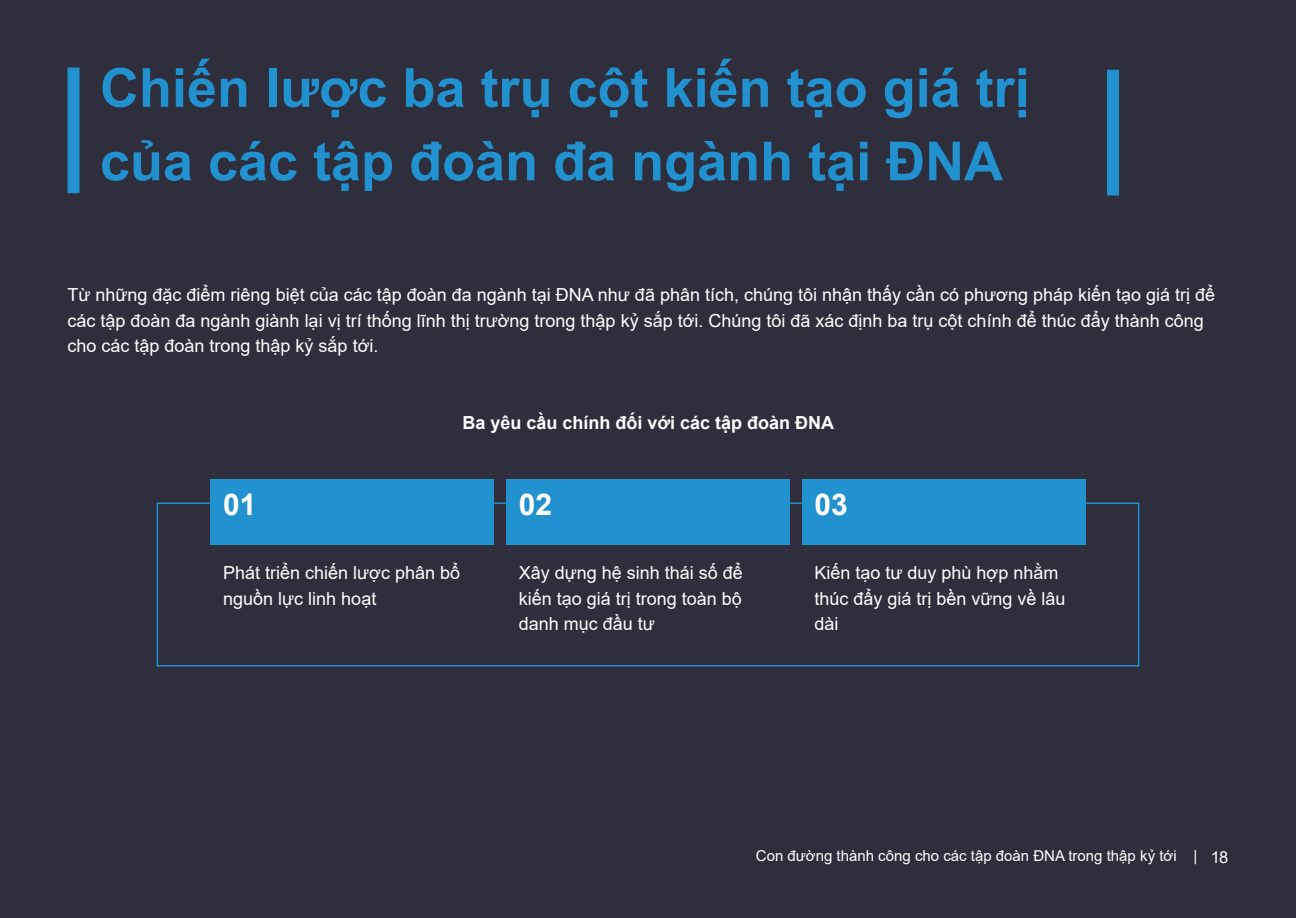
<style>
.page{position:relative;width:1296px;height:918px;background:#2e2e3c}
.page>*{position:absolute;margin:0;border:0;box-sizing:border-box;transform-origin:0 0}
.t1{font:700 54px/73.5px "Arial";color:#2291d0}
.t2{font:700 30px "Arial";color:#fff}
.t3{font:18px/25.5px "Arial";color:#fff}
.t4{font:700 18px "Arial";color:#fff}
.t5{font:15px "Arial";color:#fff}
.s1{font-size:16.5px}
</style>
<div class="page">
<div style="left:157px;top:502px;width:982px;height:165px;border:2px solid #2291d0"></div>
<div style="left:68px;top:68px;width:12px;height:125px;background:#2291d0"></div>
<div style="left:1107px;top:70px;width:12px;height:125px;background:#2291d0"></div>
<div style="left:211px;top:479px;width:283px;height:65px;background:#2291d0"></div>
<div style="left:506px;top:479px;width:284px;height:65px;background:#2291d0"></div>
<div style="left:802px;top:479px;width:283px;height:65px;background:#2291d0"></div>
<h1 class="t1" style="left:100px;top:52px;width:931px">Chiến lược ba trụ cột kiến tạo giá trị của các tập đoàn đa ngành tại ĐNA</h1>
<p class="t3" style="left:68px;top:282px;width:1149px">Từ những đặc điểm riêng biệt của các tập đoàn đa ngành tại ĐNA như đã phân tích, chúng tôi nhận thấy cần có phương pháp kiến tạo giá trị để các tập đoàn đa ngành giành lại vị trí thống lĩnh thị trường trong thập kỷ sắp tới. Chúng tôi đã xác định ba trụ cột chính để thúc đẩy thành công cho các tập đoàn trong thập kỷ sắp tới.</p>
<p class="t4" style="left:462px;top:410px;width:373px">Ba yêu cầu chính đối với các tập đoàn ĐNA</p>
<h2 class="t2" style="left:223px;top:483px;width:35px">01</h2>
<h2 class="t2" style="left:519px;top:483px;width:35px">02</h2>
<h2 class="t2" style="left:814px;top:483px;width:35px">03</h2>
<p class="t3" style="left:223px;top:560px;width:238px">Phát triển chiến lược phân bổ nguồn lực linh hoạt</p>
<p class="t3" style="left:519px;top:560px;width:226px;text-align:justify">Xây dựng hệ sinh thái số để kiến tạo giá trị trong toàn bộ danh mục đầu tư</p>
<p class="t3" style="left:814px;top:560px;width:253px">Kiến tạo tư duy phù hợp nhằm thúc đẩy giá trị bền vững về lâu dài</p>
<p class="t5" style="left:756px;top:846px;width:474px">Con đường thành công cho các tập đoàn ĐNA trong thập kỷ tới | <span class="s1">18</span></p>
</div>
